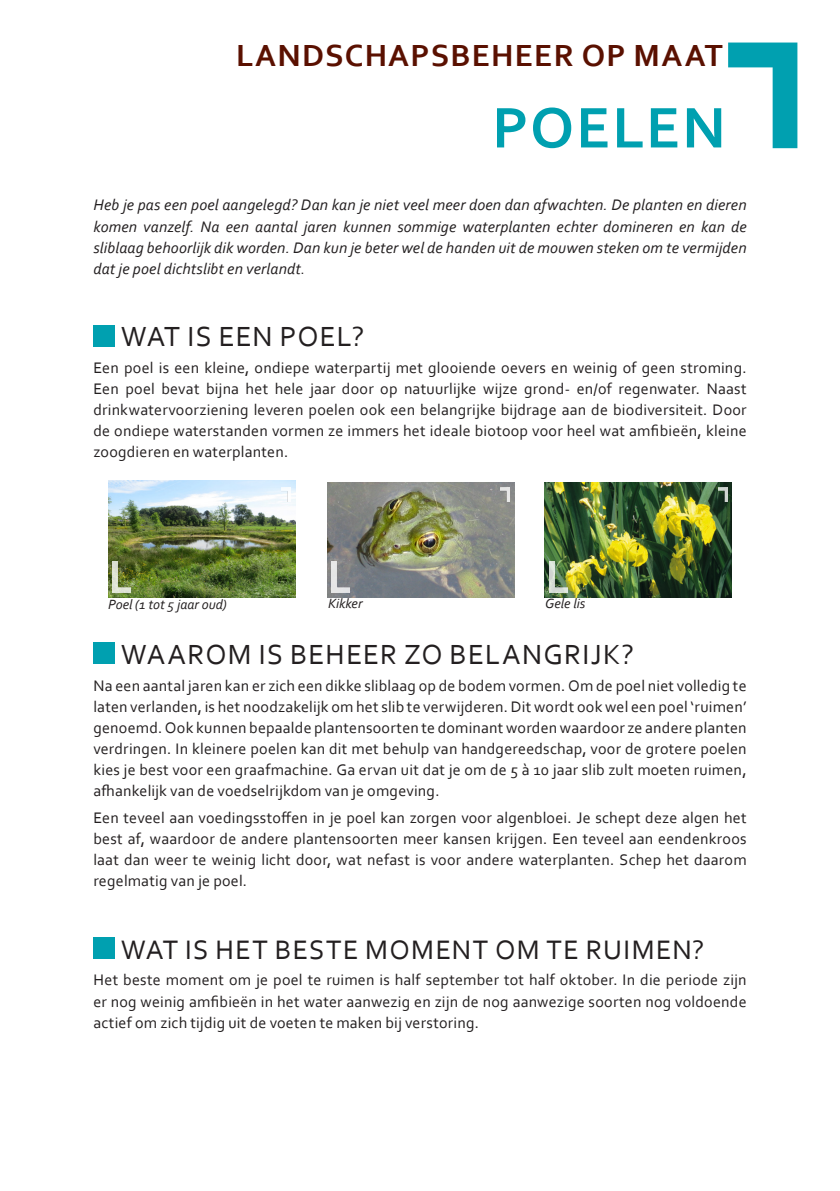
<style>
.page{position:relative;width:840px;height:1191px;background:#fff}
.page>*{position:absolute;margin:0;border:0;box-sizing:border-box;transform-origin:0 0}
.Module_Hoofdtitel{font:700 60px "Corbel";letter-spacing:.03em;color:#00a0b0}
.HOOFDTITEL{font:700 32px "Corbel";letter-spacing:.04em;color:#5a1000}
.Broodtekst{font:29px "Corbel";letter-spacing:.045em;color:#231f20}
.Broodtekst-2{font:28px "Corbel";letter-spacing:.045em;color:#231f20}
.Broodtekst-3{font:16px/21px "Corbel";letter-spacing:.01em;color:#231f20;text-align:justify}
.Broodtekst-4{font:italic 16px/21px "Corbel";letter-spacing:.01em;color:#231f20;text-align:justify}
.t1{font:italic 14px "Corbel";color:#231f20}
.s1{font-style:normal;font-size:14px}
</style>
<div class="page">
<svg style="left:728px;top:43px;width:69px;height:105px"></svg>
<div style="left:93px;top:325px;width:22px;height:21px;background:#00a0b0"></div>
<div style="left:93px;top:642px;width:22px;height:22px;background:#00a0b0"></div>
<div style="left:93px;top:937px;width:22px;height:21px;background:#00a0b0"></div>
<img style="left:108px;top:480px;width:187px;height:117px">
<img style="left:544px;top:483px;width:186px;height:114px">
<img style="left:327px;top:483px;width:186px;height:114px">
<img style="left:281px;top:487px;width:9px;height:14px">
<img style="left:112px;top:561px;width:18px;height:31px">
<svg style="left:500px;top:488px;width:9px;height:13px"></svg>
<img style="left:331px;top:561px;width:18px;height:31px">
<svg style="left:718px;top:488px;width:9px;height:13px"></svg>
<img style="left:549px;top:561px;width:18px;height:31px">
<p class="HOOFDTITEL" style="left:236px;top:36px;width:488px">LANDSCHAPSBEHEER OP MAAT</p>
<p class="Module_Hoofdtitel" style="left:492px;top:90px;width:235px">POELEN</p>
<p class="Broodtekst-4" style="left:93px;top:194px;width:654px">Heb je pas een poel aangelegd? Dan kan je niet veel meer doen dan afwachten. De planten en dieren komen vanzelf. Na een aantal jaren kunnen sommige waterplanten echter domineren en kan de sliblaag behoorlijk dik worden. Dan kun je beter wel de handen uit de mouwen steken om te vermijden dat je poel dichtslibt en verlandt<span class="s1">.</span></p>
<p class="Broodtekst" style="left:121px;top:318px;width:245px">WAT IS EEN POEL?</p>
<p class="Broodtekst-3" style="left:93px;top:357px;width:654px">Een poel is een kleine, ondiepe waterpartij met glooiende oevers en weinig of geen stroming.<br>Een poel bevat bijna het hele jaar door op natuurlijke wijze grond- en/of regenwater. Naast drinkwatervoorziening leveren poelen ook een belangrijke bijdrage aan de biodiversiteit. Door de ondiepe waterstanden vormen ze immers het ideale biotoop voor heel wat amfibieën, kleine zoogdieren en waterplanten.</p>
<p class="t1" style="left:108px;top:596px;width:120px">Poel (1 tot 5 jaar oud)</p>
<p class="t1" style="left:328px;top:595px;width:36px">Kikker</p>
<p class="t1" style="left:545px;top:594px;width:42px">Gele lis</p>
<p class="Broodtekst" style="left:121px;top:636px;width:514px">WAAROM IS BEHEER ZO BELANGRIJK?</p>
<p class="Broodtekst-3" style="left:93px;top:674px;width:654px">Na een aantal jaren kan er zich een dikke sliblaag op de bodem vormen. Om de poel niet volledig te laten verlanden, is het noodzakelijk om het slib te verwijderen. Dit wordt ook wel een poel ‘ruimen’ genoemd. Ook kunnen bepaalde plantensoorten te dominant worden waardoor ze andere planten verdringen. In kleinere poelen kan dit met behulp van handgereedschap, voor de grotere poelen kies je best voor een graafmachine. Ga ervan uit dat je om de 5 à 10 jaar slib zult moeten ruimen, afhankelijk van de voedselrijkdom van je omgeving.</p>
<p class="Broodtekst-3" style="left:93px;top:806px;width:654px">Een teveel aan voedingsstoffen in je poel kan zorgen voor algenbloei. Je schept deze algen het best af, waardoor de andere plantensoorten meer kansen krijgen. Een teveel aan eendenkroos laat dan weer te weinig licht door, wat nefast is voor andere waterplanten. Schep het daarom regelmatig van je poel.</p>
<p class="Broodtekst-2" style="left:121px;top:932px;width:584px">WAT IS HET BESTE MOMENT OM TE RUIMEN?</p>
<p class="Broodtekst-3" style="left:93px;top:969px;width:654px">Het beste moment om je poel te ruimen is half september tot half oktober. In die periode zijn er nog weinig amfibieën in het water aanwezig en zijn de nog aanwezige soorten nog voldoende actief om zich tijdig uit de voeten te maken bij verstoring.</p>
</div>
